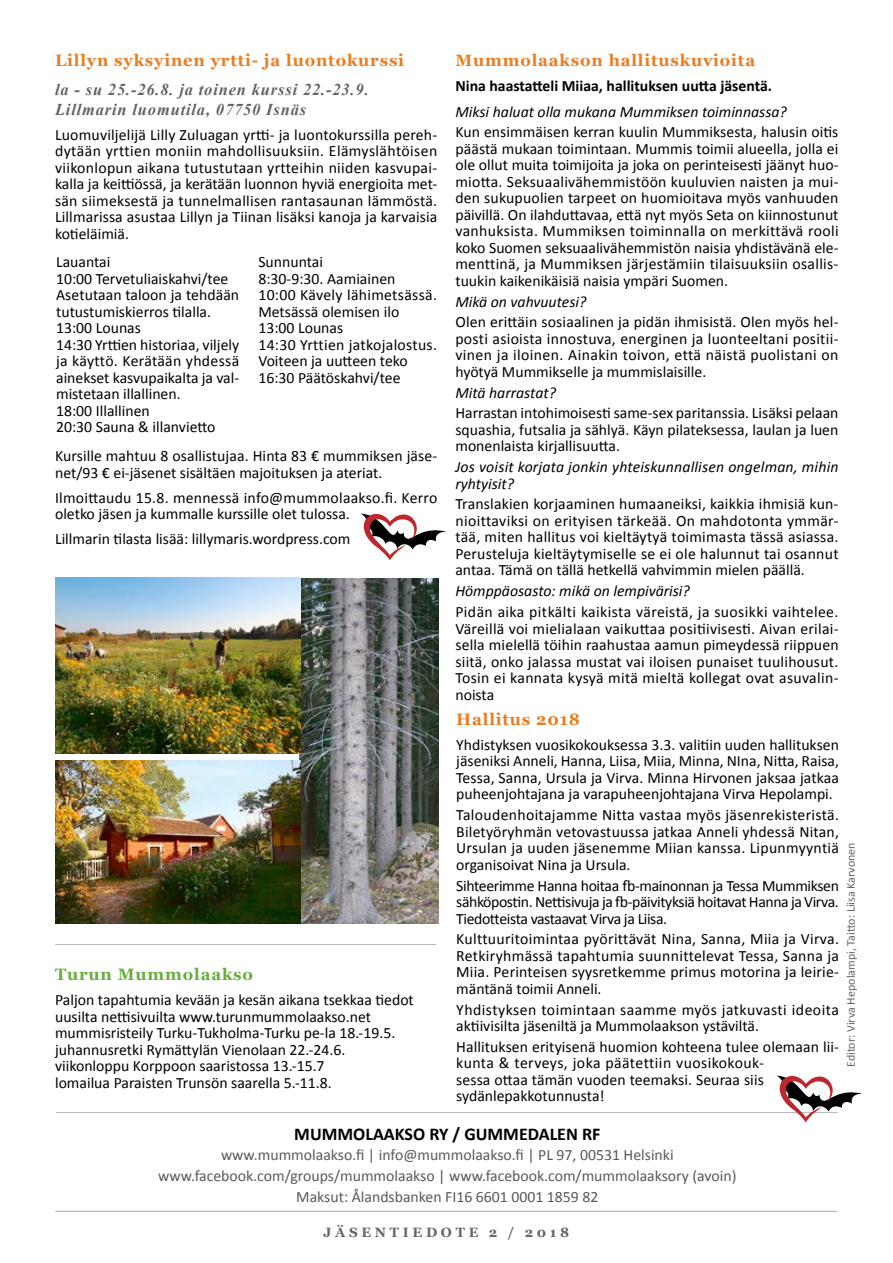
<style>
.page{position:relative;width:893px;height:1263px;background:#fff}
.page>*{position:absolute;margin:0;border:0;box-sizing:border-box;transform-origin:0 0}
.t1{font:700 18px "Calibri";color:#000}
.t2{font:700 16.5px "Georgia";letter-spacing:.05em;color:#e97d24}
.t3{font:italic 700 16.5px/19.8px "Times New Roman";letter-spacing:.05em;color:#636466}
.t4{font:700 16.5px "Georgia";letter-spacing:.05em;color:#67ae3e}
.t5{font:15.75px/16.5px "Calibri";color:#000;text-align:justify}
.t6{font:15.75px/20.7px "Calibri";color:#58595b;text-align:center}
.t7{font:italic 15.75px/16.5px "Calibri";color:#000}
.t8{font:700 15.75px "Calibri";color:#000}
.t9{font:700 13.5px "Georgia";letter-spacing:.275em;color:#636466}
.t10{font:12px "Calibri";color:#636466}
</style>
<div class="page">
<hr style="left:55px;top:1211px;width:782px;height:1px;background:#a7a9ac">
<img style="left:299px;top:578px;width:139px;height:345px">
<hr style="left:56px;top:1112px;width:782px;height:1px;background:#808285">
<svg style="left:777px;top:1075px;width:86px;height:47px"></svg>
<img style="left:55px;top:760px;width:246px;height:163px">
<img style="left:55px;top:577px;width:245px;height:177px">
<hr style="left:55px;top:944px;width:381px;height:1px;background:#808285">
<svg style="left:361px;top:513px;width:86px;height:47px"></svg>
<p class="t2" style="left:55px;top:50px;width:351px">Lillyn syksyinen yrtti- ja luontokurssi</p>
<p class="t3" style="left:55px;top:79px;width:315px">la - su 25.-26.8. ja toinen kurssi 22.-23.9.<br>Lillmarin luomutila, 07750 Isnäs</p>
<p class="t5" style="left:55px;top:126px;width:384px">Luomuviljelijä Lilly Zuluagan yrtti- ja luontokurssilla pereh&shy;dytään yrttien moniin mahdollisuuksiin. Elämyslähtöisen viikonlopun aikana tutustutaan yrtteihin niiden kasvupai&shy;kalla ja keittiössä, ja kerätään luonnon hyviä energioita met&shy;sän siimeksestä ja tunnelmallisen rantasaunan lämmöstä.<br>Lillmarissa asustaa Lillyn ja Tiinan lisäksi kanoja ja karvaisia kotieläimiä.</p>
<p class="t5" style="left:56px;top:253px;width:185px;text-align:left">Lauantai<br>10:00 Tervetuliaiskahvi/tee<br>Asetutaan taloon ja tehdään tutustumiskierros tilalla.<br>13:00 Lounas<br>14:30 Yrttien historiaa, viljely ja käyttö. Kerätään yhdessä ainekset kasvupaikalta ja val&shy;mistetaan illallinen.<br>18:00 Illallinen<br>20:30 Sauna &amp; illanvietto</p>
<p class="t5" style="left:55px;top:447px;width:384px">Kursille mahtuu 8 osallistujaa. Hinta 83 € mummiksen jäse&shy;net/93 € ei-jäsenet sisältäen majoituksen ja ateriat.</p>
<p class="t5" style="left:55px;top:489px;width:384px">Ilmoittaudu 15.8. mennessä info@mummolaakso.fi. Kerro oletko jäsen ja kummalle kurssille olet tulossa.</p>
<p class="t5" style="left:55px;top:530px;width:297px">Lillmarin tilasta lisää: lillymaris.wordpress.com</p>
<p class="t5" style="left:258px;top:253px;width:180px;text-align:left">Sunnuntai<br>8:30-9:30. Aamiainen<br>10:00 Kävely lähimetsässä.<br>Metsässä olemisen ilo<br>13:00 Lounas<br>14:30 Yrttien jatkojalostus.<br>Voiteen ja uutteen teko<br>16:30 Päätöskahvi/tee</p>
<p class="t4" style="left:55px;top:964px;width:199px">Turun Mummolaakso</p>
<p class="t5" style="left:55px;top:991px;width:360px;text-align:left">Paljon tapahtumia kevään ja kesän aikana tsekkaa tiedot uusilta nettisivuilta www.turunmummolaakso.net mummisristeily Turku-Tukholma-Turku pe-la 18.-19.5. juhannusretki Rymättylän Vienolaan 22.-24.6. viikonloppu Korppoon saaristossa 13.-15.7<br>lomailua Paraisten Trunsön saarella 5.-11.8.</p>
<p class="t2" style="left:455px;top:50px;width:301px">Mummolaakson hallituskuvioita</p>
<p class="t8" style="left:455px;top:75px;width:318px">Nina haastatteli Miiaa, hallituksen uutta jäsentä.</p>
<p class="t7" style="left:455px;top:102px;width:333px">Miksi haluat olla mukana Mummiksen toiminnassa?</p>
<p class="t5" style="left:455px;top:123px;width:385px">Kun ensimmäisen kerran kuulin Mummiksesta, halusin oitis päästä mukaan toimintaan. Mummis toimii alueella, jolla ei ole ollut muita toimijoita ja joka on perinteisesti jäänyt huo&shy;miotta. Seksuaalivähemmistöön kuuluvien naisten ja mui&shy;den sukupuolien tarpeet on huomioitava myös vanhuuden päivillä. On ilahduttavaa, että nyt myös Seta on kiinnostunut vanhuksista. Mummiksen toiminnalla on merkittävä rooli koko Suomen seksuaalivähemmistön naisia yhdistävänä ele&shy;menttinä, ja Mummiksen järjestämiin tilaisuuksiin osallis&shy;tuukin kaikenikäisiä naisia ympäri Suomen.</p>
<p class="t7" style="left:455px;top:292px;width:132px">Mikä on vahvuutesi?</p>
<p class="t5" style="left:455px;top:313px;width:385px">Olen erittäin sosiaalinen ja pidän ihmisistä. Olen myös hel&shy;posti asioista innostuva, energinen ja luonteeltani positii&shy;vinen ja iloinen. Ainakin toivon, että näistä puolistani on hyötyä Mummikselle ja mummislaisille.</p>
<p class="t7" style="left:455px;top:383px;width:102px">Mitä harrastat?</p>
<p class="t5" style="left:455px;top:404px;width:385px">Harrastan intohimoisesti same-sex paritanssia. Lisäksi pelaan squashia, futsalia ja sählyä. Käyn pilateksessa, laulan ja luen monenlaista kirjallisuutta.</p>
<p class="t7" style="left:455px;top:458px;width:385px">Jos voisit korjata jonkin yhteiskunnallisen ongelman, mihin ryhtyisit?</p>
<p class="t5" style="left:455px;top:495px;width:385px">Translakien korjaaminen humaaneiksi, kaikkia ihmisiä kun&shy;nioittaviksi on erityisen tärkeää. On mahdotonta ymmär&shy;tää, miten hallitus voi kieltäytyä toimimasta tässä asiassa.<br>Perusteluja kieltäytymiselle se ei ole halunnut tai osannut antaa. Tämä on tällä hetkellä vahvimmin mielen päällä.</p>
<p class="t7" style="left:455px;top:582px;width:236px">Hömppäosasto: mikä on lempivärisi?</p>
<p class="t5" style="left:455px;top:603px;width:385px">Pidän aika pitkälti kaikista väreistä, ja suosikki vaihtelee.<br>Väreillä voi mielialaan vaikuttaa positiivisesti. Aivan erilai&shy;sella mielellä töihin raahustaa aamun pimeydessä riippuen siitä, onko jalassa mustat vai iloisen punaiset tuulihousut.<br>Tosin ei kannata kysyä mitä mieltä kollegat ovat asuvalin&shy;noista</p>
<p class="t2" style="left:456px;top:709px;width:125px">Hallitus 2018</p>
<p class="t5" style="left:456px;top:736px;width:384px">Yhdistyksen vuosikokouksessa 3.3. valitiin uuden hallituksen jäseniksi Anneli, Hanna, Liisa, Miia, Minna, NIna, Nitta, Raisa, Tessa, Sanna, Ursula ja Virva. Minna Hirvonen jaksaa jatkaa puheenjohtajana ja varapuheenjohtajana Virva Hepolampi.</p>
<p class="t5" style="left:456px;top:806px;width:384px">Taloudenhoitajamme Nitta vastaa myös jäsenrekisteristä.<br>Biletyöryhmän vetovastuussa jatkaa Anneli yhdessä Nitan, Ursulan ja uuden jäsenemme Miian kanssa. Lipunmyyntiä organisoivat Nina ja Ursula.</p>
<p class="t5" style="left:456px;top:876px;width:384px">Sihteerimme Hanna hoitaa fb-mainonnan ja Tessa Mummiksen sähköpostin. Nettisivuja ja fb-päivityksiä hoitavat Hanna ja Virva.<br>Tiedotteista vastaavat Virva ja Liisa.</p>
<p class="t5" style="left:456px;top:930px;width:384px">Kulttuuritoimintaa pyörittävät Nina, Sanna, Miia ja Virva.<br>Retkiryhmässä tapahtumia suunnittelevat Tessa, Sanna ja Miia. Perinteisen syysretkemme primus motorina ja leirie&shy;mäntänä toimii Anneli.</p>
<p class="t5" style="left:456px;top:1001px;width:384px">Yhdistyksen toimintaan saamme myös jatkuvasti ideoita aktiivisilta jäseniltä ja Mummolaakson ystäviltä.</p>
<p class="t5" style="left:456px;top:1038px;width:384px;text-align:left">Hallituksen erityisenä huomion kohteena tulee olemaan lii&shy;kunta &amp; terveys, joka päätettiin vuosikokouk-<br>sessa ottaa tämän vuoden teemaksi. Seuraa siis sydänlepakkotunnusta!</p>
<p class="t10" style="left:842px;top:1067px;width:226px;rotate:-90deg">Editor: Virva Hepolampi, Taitto: Liisa Karvonen</p>
<p class="t1" style="left:294px;top:1121px;width:308px">MUMMOLAAKSO RY / GUMMEDALEN RF</p>
<p class="t6" style="left:158px;top:1144px;width:580px">www.mummolaakso.fi | info@mummolaakso.fi | PL 97, 00531 Helsinki www.facebook.com/groups/mummolaakso | www.facebook.com/mummolaaksory (avoin)<br>Maksut: Ålandsbanken FI16 6601 0001 1859 82</p>
<p class="t9" style="left:323px;top:1224px;width:247px">JÄSENTIEDOTE 2 / 2018</p>
</div>
